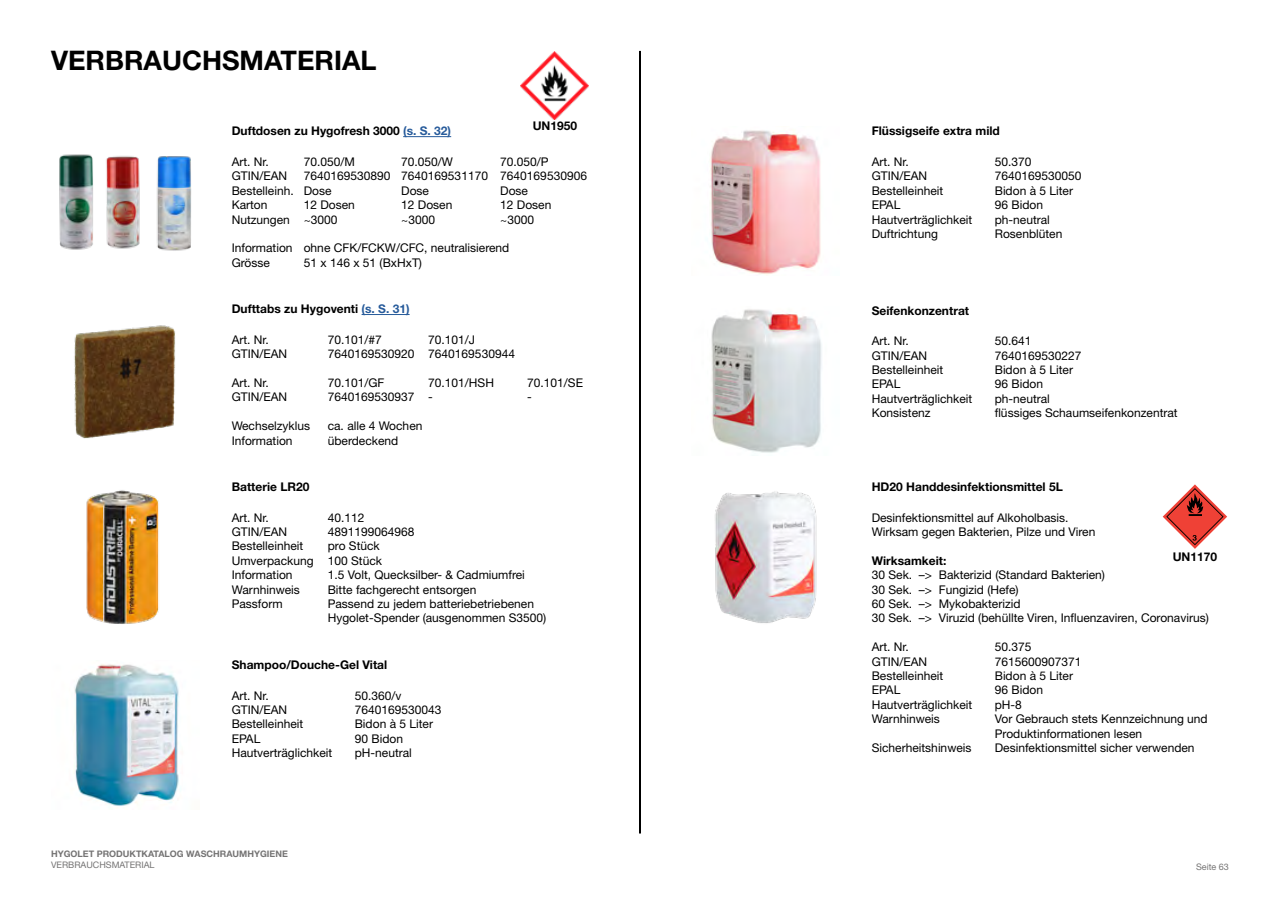
<style>
.page{position:relative;width:1280px;height:910px;background:#fff}
.page>*{position:absolute;margin:0;border:0;box-sizing:border-box;transform-origin:0 0}
.t1{font:700 27px "Helvetica Neue LT Std";color:#000}
.t2{font:12px/14.4px "Helvetica Neue LT Std";color:#000}
.t3{font:700 12px "Helvetica Neue LT Std";color:#000}
.t4{font:700 9px "Helvetica Neue LT Std";color:#757474}
.t5{font:9px "Helvetica Neue LT Std";color:#757474}
.s1{color:#275b9b}
</style>
<div class="page">
<img style="left:715px;top:491px;width:102px;height:132px">
<img style="left:59px;top:154px;width:81px;height:96px">
<img style="left:156px;top:156px;width:35px;height:95px">
<hr style="left:403px;top:136px;width:48px;height:1px;background:#275b9b">
<hr style="left:362px;top:314px;width:48px;height:1px;background:#275b9b">
<img style="left:74px;top:325px;width:101px;height:114px">
<svg style="left:1163px;top:484px;width:64px;height:65px"></svg>
<svg style="left:1166px;top:488px;width:57px;height:57px"></svg>
<img style="left:521px;top:51px;width:68px;height:68px">
<img style="left:86px;top:490px;width:73px;height:134px">
<div style="left:639px;top:51px;width:2px;height:782px;border:1px solid #000"></div>
<img style="left:73px;top:664px;width:106px;height:142px">
<img style="left:710px;top:130px;width:111px;height:145px">
<img style="left:711px;top:309px;width:111px;height:144px">
<h1 class="t1" style="left:51px;top:44px;width:327px">VERBRAUCHSMATERIAL</h1>
<p class="t3" style="left:533px;top:118px;width:46px">UN1950</p>
<p class="t3" style="left:232px;top:124px;width:221px">Duftdosen zu Hygofresh 3000 <span class="s1">(s. S. 32)</span></p>
<p class="t2" style="left:232px;top:154px;width:39px">Art. Nr.</p>
<p class="t2" style="left:304px;top:154px;width:53px">70.050/M</p>
<p class="t2" style="left:401px;top:154px;width:53px">70.050/W</p>
<p class="t2" style="left:500px;top:154px;width:50px">70.050/P</p>
<p class="t2" style="left:232px;top:169px;width:57px">GTIN/EAN</p>
<p class="t2" style="left:232px;top:169px;width:357px;text-indent:72px">7640169530890 7640169531170 7640169530906<br>Bestelleinh. Dose</p>
<p class="t2" style="left:401px;top:183px;width:29px">Dose</p>
<p class="t2" style="left:500px;top:183px;width:29px">Dose</p>
<p class="t2" style="left:232px;top:197px;width:37px">Karton</p>
<p class="t2" style="left:304px;top:197px;width:53px">12 Dosen</p>
<p class="t2" style="left:401px;top:197px;width:53px">12 Dosen</p>
<p class="t2" style="left:500px;top:197px;width:53px">12 Dosen</p>
<p class="t2" style="left:232px;top:212px;width:107px">Nutzungen ~3000</p>
<p class="t2" style="left:401px;top:212px;width:35px">~3000</p>
<p class="t2" style="left:500px;top:212px;width:35px">~3000</p>
<p class="t2" style="left:232px;top:241px;width:279px">Information ohne CFK/FCKW/CFC, neutralisierend<br>Grösse</p>
<p class="t2" style="left:304px;top:255px;width:120px">51 x 146 x 51 (BxHxT)</p>
<p class="t3" style="left:232px;top:302px;width:179px">Dufttabs zu Hygoventi <span class="s1">(s. S. 31)</span></p>
<p class="t2" style="left:232px;top:332px;width:39px">Art. Nr.</p>
<p class="t2" style="left:328px;top:332px;width:56px">70.101/#7</p>
<p class="t2" style="left:428px;top:332px;width:48px">70.101/J</p>
<p class="t2" style="left:232px;top:347px;width:57px">GTIN/EAN</p>
<p class="t2" style="left:328px;top:347px;width:189px">7640169530920 7640169530944</p>
<p class="t2" style="left:232px;top:375px;width:39px">Art. Nr.</p>
<p class="t2" style="left:328px;top:375px;width:58px">70.101/GF</p>
<p class="t2" style="left:428px;top:375px;width:67px">70.101/HSH</p>
<p class="t2" style="left:527px;top:375px;width:57px">70.101/SE</p>
<p class="t2" style="left:232px;top:390px;width:57px">GTIN/EAN</p>
<p class="t2" style="left:328px;top:390px;width:107px">7640169530937 -</p>
<p class="t2" style="left:527px;top:390px;width:6px">-</p>
<p class="t2" style="left:232px;top:419px;width:80px">Wechselzyklus</p>
<p class="t2" style="left:328px;top:419px;width:96px">ca. alle 4 Wochen</p>
<p class="t2" style="left:232px;top:433px;width:62px">Information</p>
<p class="t2" style="left:328px;top:433px;width:72px">überdeckend</p>
<p class="t3" style="left:232px;top:479px;width:79px">Batterie LR20</p>
<p class="t2" style="left:232px;top:510px;width:39px">Art. Nr.</p>
<p class="t2" style="left:328px;top:510px;width:38px">40.112</p>
<p class="t2" style="left:232px;top:524px;width:57px">GTIN/EAN</p>
<p class="t2" style="left:328px;top:524px;width:88px">4891199064968</p>
<p class="t2" style="left:232px;top:539px;width:73px">Bestelleinheit</p>
<p class="t2" style="left:232px;top:539px;width:152px;text-indent:96px">pro Stück<br>Umverpackung 100 Stück<br>Information</p>
<p class="t2" style="left:328px;top:568px;width:199px">1.5 Volt, Quecksilber- &amp; Cadmiumfrei</p>
<p class="t2" style="left:232px;top:582px;width:70px">Warnhinweis</p>
<p class="t2" style="left:328px;top:582px;width:150px">Bitte fachgerecht entsorgen</p>
<p class="t2" style="left:232px;top:596px;width:52px">Passform</p>
<p class="t2" style="left:328px;top:596px;width:220px">Passend zu jedem batteriebetriebenen<br>Hygolet-Spender (ausgenommen S3500)</p>
<p class="t3" style="left:232px;top:657px;width:157px">Shampoo/Douche-Gel Vital</p>
<p class="t2" style="left:232px;top:688px;width:39px">Art. Nr.</p>
<p class="t2" style="left:355px;top:688px;width:48px">50.360/v</p>
<p class="t2" style="left:232px;top:702px;width:57px">GTIN/EAN</p>
<p class="t2" style="left:355px;top:702px;width:88px">7640169530043</p>
<p class="t2" style="left:232px;top:717px;width:73px">Bestelleinheit</p>
<p class="t2" style="left:355px;top:717px;width:80px">Bidon à 5 Liter</p>
<p class="t2" style="left:232px;top:731px;width:30px">EPAL</p>
<p class="t2" style="left:355px;top:731px;width:50px">90 Bidon</p>
<p class="t2" style="left:232px;top:745px;width:102px">Hautverträglichkeit</p>
<p class="t2" style="left:355px;top:745px;width:59px">pH-neutral</p>
<p class="t4" style="left:51px;top:848px;width:238px">HYGOLET PRODUKTKATALOG WASCHRAUMHYGIENE</p>
<p class="t5" style="left:51px;top:859px;width:105px">VERBRAUCHSMATERIAL</p>
<p class="t3" style="left:872px;top:124px;width:130px">Flüssigseife extra mild</p>
<p class="t2" style="left:872px;top:154px;width:39px">Art. Nr.</p>
<p class="t2" style="left:995px;top:154px;width:38px">50.370</p>
<p class="t2" style="left:872px;top:169px;width:57px">GTIN/EAN</p>
<p class="t2" style="left:995px;top:169px;width:88px">7640169530050</p>
<p class="t2" style="left:872px;top:183px;width:73px">Bestelleinheit</p>
<p class="t2" style="left:995px;top:183px;width:80px">Bidon à 5 Liter</p>
<p class="t2" style="left:872px;top:197px;width:30px">EPAL</p>
<p class="t2" style="left:995px;top:197px;width:50px">96 Bidon</p>
<p class="t2" style="left:872px;top:212px;width:102px">Hautverträglichkeit</p>
<p class="t2" style="left:995px;top:212px;width:57px">ph-neutral</p>
<p class="t2" style="left:872px;top:226px;width:68px">Duftrichtung</p>
<p class="t2" style="left:995px;top:226px;width:69px">Rosenblüten</p>
<p class="t3" style="left:872px;top:303px;width:99px">Seifenkonzentrat</p>
<p class="t2" style="left:872px;top:334px;width:39px">Art. Nr.</p>
<p class="t2" style="left:995px;top:334px;width:38px">50.641</p>
<p class="t2" style="left:872px;top:348px;width:57px">GTIN/EAN</p>
<p class="t2" style="left:995px;top:348px;width:88px">7640169530227</p>
<p class="t2" style="left:872px;top:362px;width:73px">Bestelleinheit</p>
<p class="t2" style="left:995px;top:362px;width:80px">Bidon à 5 Liter</p>
<p class="t2" style="left:872px;top:377px;width:30px">EPAL</p>
<p class="t2" style="left:995px;top:377px;width:50px">96 Bidon</p>
<p class="t2" style="left:872px;top:391px;width:102px">Hautverträglichkeit</p>
<p class="t2" style="left:995px;top:391px;width:57px">ph-neutral</p>
<p class="t2" style="left:872px;top:406px;width:60px">Konsistenz</p>
<p class="t2" style="left:995px;top:406px;width:184px">flüssiges Schaumseifenkonzentrat</p>
<p class="t3" style="left:872px;top:479px;width:193px">HD20 Handdesinfektionsmittel 5L</p>
<p class="t2" style="left:872px;top:510px;width:225px">Desinfektionsmittel auf Alkoholbasis.<br>Wirksam gegen Bakterien, Pilze und Viren</p>
<p class="t3" style="left:872px;top:553px;width:76px">Wirksamkeit:</p>
<p class="t2" style="left:872px;top:568px;width:339px">30 Sek. –&gt; Bakterizid (Standard Bakterien)<br>30 Sek. –&gt; Fungizid (Hefe)<br>60 Sek. –&gt; Mykobakterizid<br>30 Sek. –&gt; Viruzid (behüllte Viren, Influenzaviren, Coronavirus)</p>
<p class="t2" style="left:872px;top:640px;width:39px">Art. Nr.</p>
<p class="t2" style="left:995px;top:640px;width:38px">50.375</p>
<p class="t2" style="left:872px;top:654px;width:57px">GTIN/EAN</p>
<p class="t2" style="left:995px;top:654px;width:88px">7615600907371</p>
<p class="t2" style="left:872px;top:668px;width:73px">Bestelleinheit</p>
<p class="t2" style="left:995px;top:668px;width:80px">Bidon à 5 Liter</p>
<p class="t2" style="left:872px;top:683px;width:30px">EPAL</p>
<p class="t2" style="left:995px;top:683px;width:50px">96 Bidon</p>
<p class="t2" style="left:872px;top:697px;width:102px">Hautverträglichkeit</p>
<p class="t2" style="left:995px;top:697px;width:29px">pH-8</p>
<p class="t2" style="left:872px;top:712px;width:70px">Warnhinweis</p>
<p class="t2" style="left:995px;top:712px;width:214px">Vor Gebrauch stets Kennzeichnung und<br>Produktinformationen lesen</p>
<p class="t2" style="left:872px;top:740px;width:101px">Sicherheitshinweis</p>
<p class="t2" style="left:995px;top:740px;width:201px">Desinfektionsmittel sicher verwenden</p>
<p class="t3" style="left:1173px;top:549px;width:46px">UN1170</p>
<p class="t5" style="left:1196px;top:861px;width:34px">Seite 63</p>
</div>
